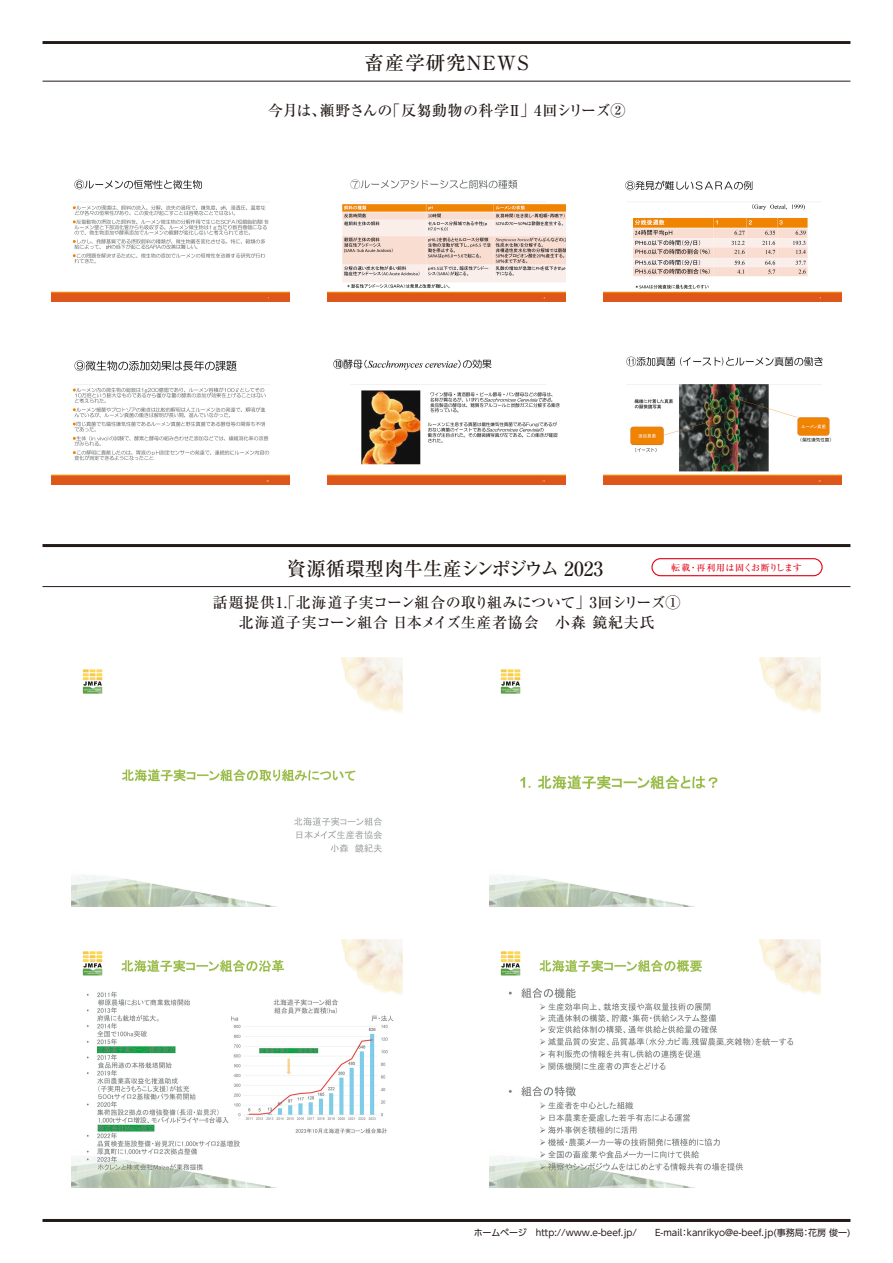
<style>
.page{position:relative;width:893px;height:1263px;background:#fff}
.page>*{position:absolute;margin:0;border:0;box-sizing:border-box;transform-origin:0 0}
.t1{font:500 19.5px "Ryumin Pro";color:#231916}
.t2{font:500 19.5px "Ryumin Pro";letter-spacing:.05em;color:#231916}
.t3{font:500 15px/19.5px "Ryumin Pro";letter-spacing:.02em;color:#231916;text-align:center}
.t4{font:500 15px "Ryumin Pro";letter-spacing:-.025em;color:#231916}
.t5{font:9px "UD Shin Go Pro";color:#231916}
.t6{font:500 9px "Ryumin Pro";letter-spacing:.015em;color:#e00012}
</style>
<div class="page">
<hr style="left:43px;top:1219px;width:807px;height:3px;background:#231916">
<div style="left:651px;top:558px;width:172px;height:18px;border:1px solid #e00012;border-radius:9px"></div>
<hr style="left:43px;top:544px;width:807px;height:3px;background:#231916">
<hr style="left:43px;top:586px;width:807px;height:1px;background:#231916">
<img style="left:490px;top:939px;width:331px;height:248px">
<img style="left:72px;top:939px;width:330px;height:248px">
<img style="left:490px;top:658px;width:331px;height:248px">
<img style="left:72px;top:658px;width:330px;height:248px">
<img style="left:603px;top:356px;width:238px;height:128px">
<img style="left:328px;top:359px;width:237px;height:125px">
<img style="left:52px;top:360px;width:238px;height:124px">
<img style="left:603px;top:180px;width:238px;height:122px">
<img style="left:328px;top:179px;width:237px;height:123px">
<img style="left:52px;top:179px;width:238px;height:123px">
<hr style="left:43px;top:41px;width:807px;height:3px;background:#231916">
<hr style="left:43px;top:81px;width:807px;height:1px;background:#231916">
<h1 class="t2" style="left:364px;top:47px;width:166px">畜産学研究NEWS</h1>
<h2 class="t4" style="left:268px;top:99px;width:359px">今月は、瀬野さんの「反芻動物の科学Ⅱ」4回シリーズ②</h2>
<h1 class="t1" style="left:287px;top:553px;width:318px">資源循環型肉牛生産シンポジウム 2023</h1>
<p class="t6" style="left:671px;top:560px;width:132px">転載・再利用は固くお断りします</p>
<h2 class="t3" style="left:213px;top:592px;width:469px">話題提供1.「北海道子実コーン組合の取り組みについて」3回シリーズ①北海道子実コーン組合 日本メイズ生産者協会　小森 鏡紀夫氏</h2>
<p class="t5" style="left:474px;top:1225px;width:378px">ホームページ　http://www.e-beef.jp/　　E-mail：kanrikyo@e-beef.jp(事務局：花房 俊一)</p>
</div>
